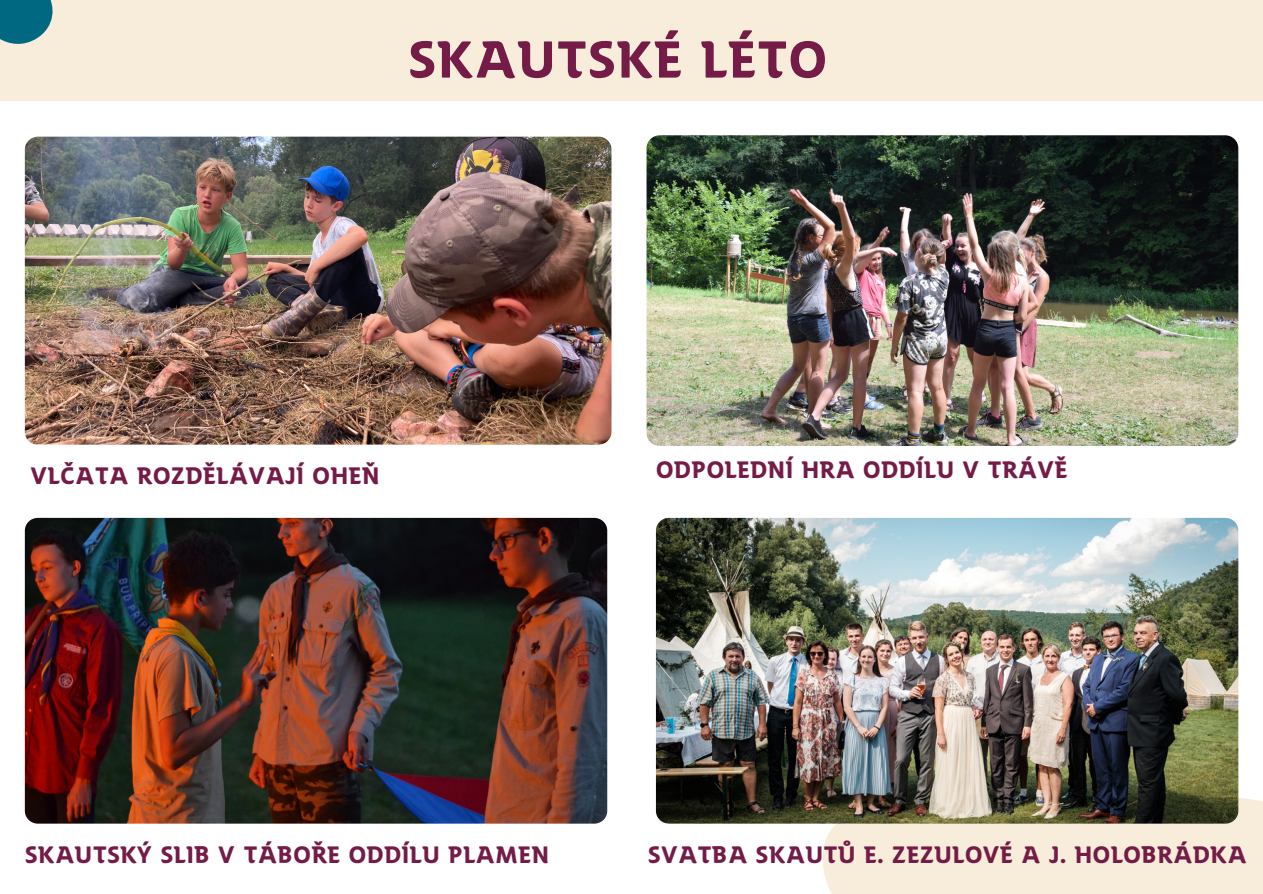
<style>
.page{position:relative;width:1263px;height:894px;background:#fff}
.page>*{position:absolute;margin:0;border:0;box-sizing:border-box;transform-origin:0 0}
.t1{font:700 51.6px "SKAUT";color:#741b47}
.t2{font:700 23.7px "SKAUT";color:#741b47}
.t3{font:700 23.55px "SKAUT";color:#741b47}
</style>
<div class="page">
<div style="left:60px;top:0;width:1203px;height:101px;background:#f7edda"></div>
<div style="left:0;top:0;width:60px;height:101px;background:#f7edda"></div>
<img style="left:25px;top:517px;width:582px;height:306px;border-radius:13px">
<div style="left:820px;top:785px;width:443px;height:108px;background:#f7edda"></div>
<img style="left:656px;top:517px;width:582px;height:306px;border-radius:13px">
<img style="left:646px;top:135px;width:592px;height:310px;border-radius:13px">
<img style="left:25px;top:137px;width:586px;height:307px;border-radius:13px">
<svg style="left:0;top:0;width:53px;height:44px;background:#20798c"></svg>
<h1 class="t1" style="left:408px;top:26px;width:421px">SKAUTSKÉ LÉTO</h1>
<p class="t2" style="left:30px;top:459px;width:351px">VLČATA ROZDĚLÁVAJÍ OHEŇ</p>
<p class="t3" style="left:656px;top:454px;width:413px">ODPOLEDNÍ HRA ODDÍLU V TRÁVĚ</p>
<p class="t3" style="left:25px;top:839px;width:526px">SKAUTSKÝ SLIB V TÁBOŘE ODDÍLU PLAMEN</p>
<p class="t3" style="left:648px;top:839px;width:600px">SVATBA SKAUTŮ E. ZEZULOVÉ A J. HOLOBRÁDKA</p>
</div>
